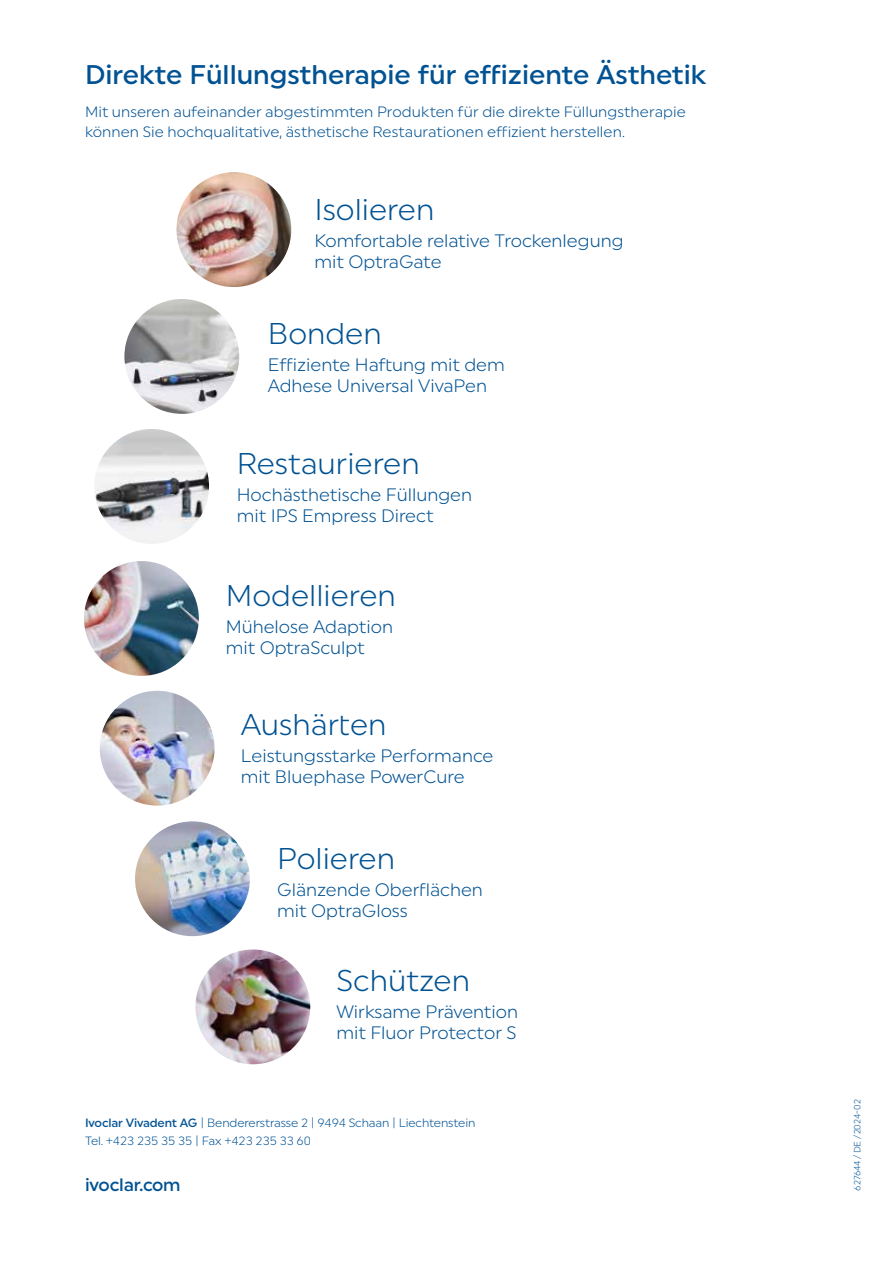
<style>
.page{position:relative;width:893px;height:1263px;background:#fff}
.page>*{position:absolute;margin:0;border:0;box-sizing:border-box;transform-origin:0 0}
.t1{font:30px "Uniform Pro Ivoclar Lgt";color:#005293}
.t2{font:500 27px "Uniform Pro Ivoclar";color:#005293}
.t3{font:18px/21px "Uniform Pro Ivoclar Lgt";color:#005293}
.t4{font:500 18px "Uniform Pro Ivoclar";letter-spacing:-.01em;color:#005293}
.t5{font:15px/19.5px "Uniform Pro Ivoclar Lgt";color:#005293}
.t6{font:12px/18px "Uniform Pro Ivoclar Lgt";letter-spacing:-.01em;color:#005293}
.t7{font:9px "Uniform Pro Ivoclar Lgt";color:#005293}
.s1{font-family:"Uniform Pro Ivoclar";font-weight:500}
</style>
<div class="page">
<img style="left:195px;top:949px;width:115px;height:115px;border-radius:57px">
<img style="left:176px;top:172px;width:115px;height:115px;border-radius:57px">
<img style="left:94px;top:429px;width:115px;height:115px;border-radius:57px">
<img style="left:84px;top:561px;width:115px;height:115px;border-radius:57px">
<img style="left:135px;top:821px;width:115px;height:115px;border-radius:57px">
<img style="left:100px;top:691px;width:115px;height:114px;border-radius:57px">
<img style="left:124px;top:299px;width:115px;height:115px;border-radius:57px">
<h2 class="t2" style="left:85px;top:59px;width:623px">Direkte Füllungstherapie für effiziente Ästhetik</h2>
<p class="t5" style="left:85px;top:102px;width:602px">Mit unseren aufeinander abgestimmten Produkten für die direkte Füllungstherapie können Sie hochqualitative, ästhetische Restaurationen effizient herstellen.</p>
<h1 class="t1" style="left:314px;top:192px;width:121px">Isolieren</h1>
<p class="t3" style="left:314px;top:230px;width:311px">Komfortable relative Trockenlegung mit OptraGate</p>
<h1 class="t1" style="left:268px;top:316px;width:116px">Bonden</h1>
<p class="t3" style="left:268px;top:354px;width:239px">Effiziente Haftung mit dem<br>Adhese Universal VivaPen</p>
<h1 class="t1" style="left:237px;top:446px;width:185px">Restaurieren</h1>
<p class="t3" style="left:237px;top:484px;width:237px">Hochästhetische Füllungen mit IPS Empress Direct</p>
<h1 class="t1" style="left:226px;top:578px;width:172px">Modellieren</h1>
<p class="t3" style="left:226px;top:616px;width:169px">Mühelose Adaption mit OptraSculpt</p>
<h1 class="t1" style="left:241px;top:707px;width:147px">Aushärten</h1>
<p class="t3" style="left:241px;top:745px;width:254px">Leistungsstarke Performance mit Bluephase PowerCure</p>
<h1 class="t1" style="left:277px;top:841px;width:119px">Polieren</h1>
<p class="t3" style="left:277px;top:879px;width:207px">Glänzende Oberflächen mit OptraGloss</p>
<h1 class="t1" style="left:336px;top:963px;width:135px">Schützen</h1>
<p class="t3" style="left:336px;top:1001px;width:183px">Wirksame Prävention mit Fluor Protector S</p>
<p class="t6" style="left:85px;top:1114px;width:392px"><span class="s1">Ivoclar Vivadent AG</span> | Bendererstrasse 2 | 9494 Schaan | Liechtenstein<br>Tel. +423 235 35 35 | Fax +423 235 33 60</p>
<p class="t4" style="left:85px;top:1174px;width:97px">ivoclar.com</p>
<p class="t7" style="left:852px;top:1191px;width:93px;rotate:-90deg">627644/DE /2024-02</p>
</div>
